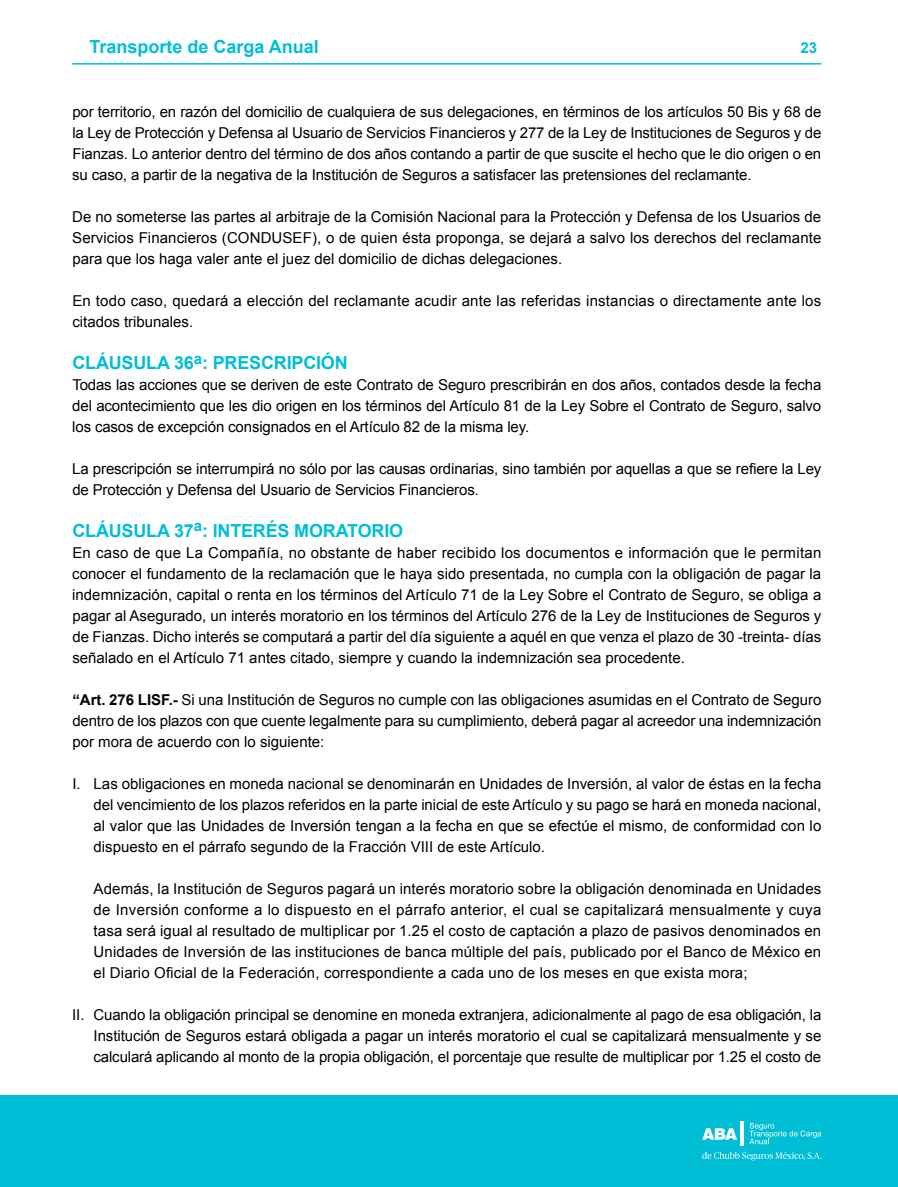
<style>
.page{position:relative;width:898px;height:1187px;background:#fff}
.page>*{position:absolute;margin:0;border:0;box-sizing:border-box;transform-origin:0 0}
.t1{font:700 18px "Arial";letter-spacing:-.01em;color:#00bed6}
.t2{font:15px/21px "Arial";color:#000;text-align:justify}
.t3{font:700 15px "Arial";color:#00bed6}
.s1{font-weight:700}
</style>
<div class="page">
<hr style="left:72px;top:63px;width:749px;height:2px;background:#00bed6">
<div style="left:0;top:1095px;width:897px;height:91px;background:#00bed6"></div>
<svg style="left:749px;top:1122px;width:72px;height:22px"></svg>
<svg style="left:702px;top:1128px;width:34px;height:11px"></svg>
<hr style="left:740px;top:1121px;width:4px;height:24px;background:#fff">
<svg style="left:702px;top:1151px;width:119px;height:9px"></svg>
<p class="t1" style="left:89px;top:34px;width:231px">Transporte de Carga Anual</p>
<p class="t3" style="left:800px;top:38px;width:18px">23</p>
<p class="t2" style="left:72px;top:101px;width:750px">por territorio, en razón del domicilio de cualquiera de sus delegaciones, en términos de los artículos 50 Bis y 68 de la Ley de Protección y Defensa al Usuario de Servicios Financieros y 277 de la Ley de Instituciones de Seguros y de Fianzas. Lo anterior dentro del término de dos años contando a partir de que suscite el hecho que le dio origen o en su caso, a partir de la negativa de la Institución de Seguros a satisfacer las pretensiones del reclamante.</p>
<p class="t2" style="left:72px;top:206px;width:750px">De no someterse las partes al arbitraje de la Comisión Nacional para la Protección y Defensa de los Usuarios de Servicios Financieros (CONDUSEF), o de quien ésta proponga, se dejará a salvo los derechos del reclamante para que los haga valer ante el juez del domicilio de dichas delegaciones.</p>
<p class="t2" style="left:72px;top:290px;width:750px">En todo caso, quedará a elección del reclamante acudir ante las referidas instancias o directamente ante los citados tribunales.</p>
<p class="t1" style="left:72px;top:350px;width:277px">CLÁUSULA 36<sup>a</sup>: PRESCRIPCIÓN</p>
<p class="t2" style="left:72px;top:374px;width:750px">Todas las acciones que se deriven de este Contrato de Seguro prescribirán en dos años, contados desde la fecha del acontecimiento que les dio origen en los términos del Artículo 81 de la Ley Sobre el Contrato de Seguro, salvo los casos de excepción consignados en el Artículo 82 de la misma ley.</p>
<p class="t2" style="left:72px;top:458px;width:750px">La prescripción se interrumpirá no sólo por las causas ordinarias, sino también por aquellas a que se refiere la Ley de Protección y Defensa del Usuario de Servicios Financieros.</p>
<p class="t1" style="left:72px;top:518px;width:332px">CLÁUSULA 37<sup>a</sup>: INTERÉS MORATORIO</p>
<p class="t2" style="left:72px;top:542px;width:750px">En caso de que La Compañía, no obstante de haber recibido los documentos e información que le permitan conocer el fundamento de la reclamación que le haya sido presentada, no cumpla con la obligación de pagar la indemnización, capital o renta en los términos del Artículo 71 de la Ley Sobre el Contrato de Seguro, se obliga a pagar al Asegurado, un interés moratorio en los términos del Artículo 276 de la Ley de Instituciones de Seguros y de Fianzas. Dicho interés se computará a partir del día siguiente a aquél en que venza el plazo de 30 -treinta- días señalado en el Artículo 71 antes citado, siempre y cuando la indemnización sea procedente.</p>
<p class="t2" style="left:72px;top:689px;width:750px"><span class="s1">“Art. 276 LISF.-</span> Si una Institución de Seguros no cumple con las obligaciones asumidas en el Contrato de Seguro dentro de los plazos con que cuente legalmente para su cumplimiento, deberá pagar al acreedor una indemnización por mora de acuerdo con lo siguiente:</p>
<p class="t2" style="left:94px;top:773px;width:729px;text-indent:-21px">I. Las obligaciones en moneda nacional se denominarán en Unidades de Inversión, al valor de éstas en la fecha del vencimiento de los plazos referidos en la parte inicial de este Artículo y su pago se hará en moneda nacional, al valor que las Unidades de Inversión tengan a la fecha en que se efectúe el mismo, de conformidad con lo dispuesto en el párrafo segundo de la Fracción VIII de este Artículo.</p>
<p class="t2" style="left:93px;top:878px;width:729px">Además, la Institución de Seguros pagará un interés moratorio sobre la obligación denominada en Unidades de Inversión conforme a lo dispuesto en el párrafo anterior, el cual se capitalizará mensualmente y cuya tasa será igual al resultado de multiplicar por 1.25 el costo de captación a plazo de pasivos denominados en Unidades de Inversión de las instituciones de banca múltiple del país, publicado por el Banco de México en el Diario Oficial de la Federación, correspondiente a cada uno de los meses en que exista mora;</p>
<p class="t2" style="left:94px;top:1004px;width:729px;text-indent:-21px">II. Cuando la obligación principal se denomine en moneda extranjera, adicionalmente al pago de esa obligación, la Institución de Seguros estará obligada a pagar un interés moratorio el cual se capitalizará mensualmente y se calculará aplicando al monto de la propia obligación, el porcentaje que resulte de multiplicar por 1.25 el costo de</p>
</div>
